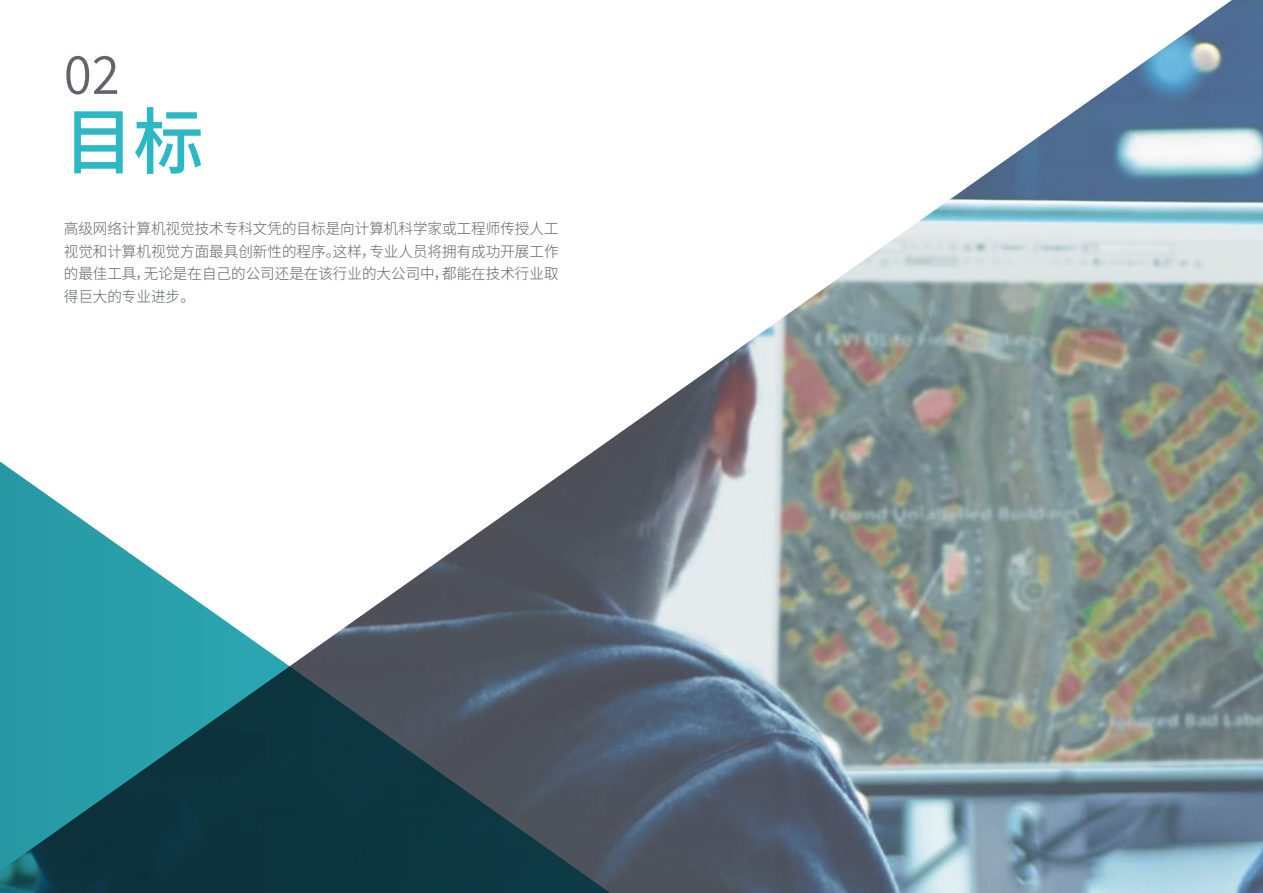
<style>
.page{position:relative;width:1263px;height:893px;background:#fff}
.page>*{position:absolute;margin:0;border:0;box-sizing:border-box;transform-origin:0 0}
.t1{font:500 72px "Source Han Sans CN";color:#2db8c5}
.t2{font:52.5px "Source Han Sans CN";color:#61646a}
.t3{font:300 15px/22.5px "Source Han Sans CN";color:#61646a;text-align:justify}
</style>
<div class="page">
<img style="left:601px;top:0;width:662px;height:893px">
<svg style="left:0;top:446px;width:640px;height:447px"></svg>
<h2 class="t2" style="left:64px;top:45px;width:57px">02</h2>
<h1 class="t1" style="left:64px;top:101px;width:141px">目标</h1>
<p class="t3" style="left:64px;top:218px;width:496px">高级网络计算机视觉技术专科文凭的目标是向计算机科学家或工程师传授人工视觉和计算机视觉方面最具创新性的程序。这样，专业人员将拥有成功开展工作的最佳工具，无论是在自己的公司还是在该行业的大公司中，都能在技术行业取得巨大的专业进步。</p>
</div>
